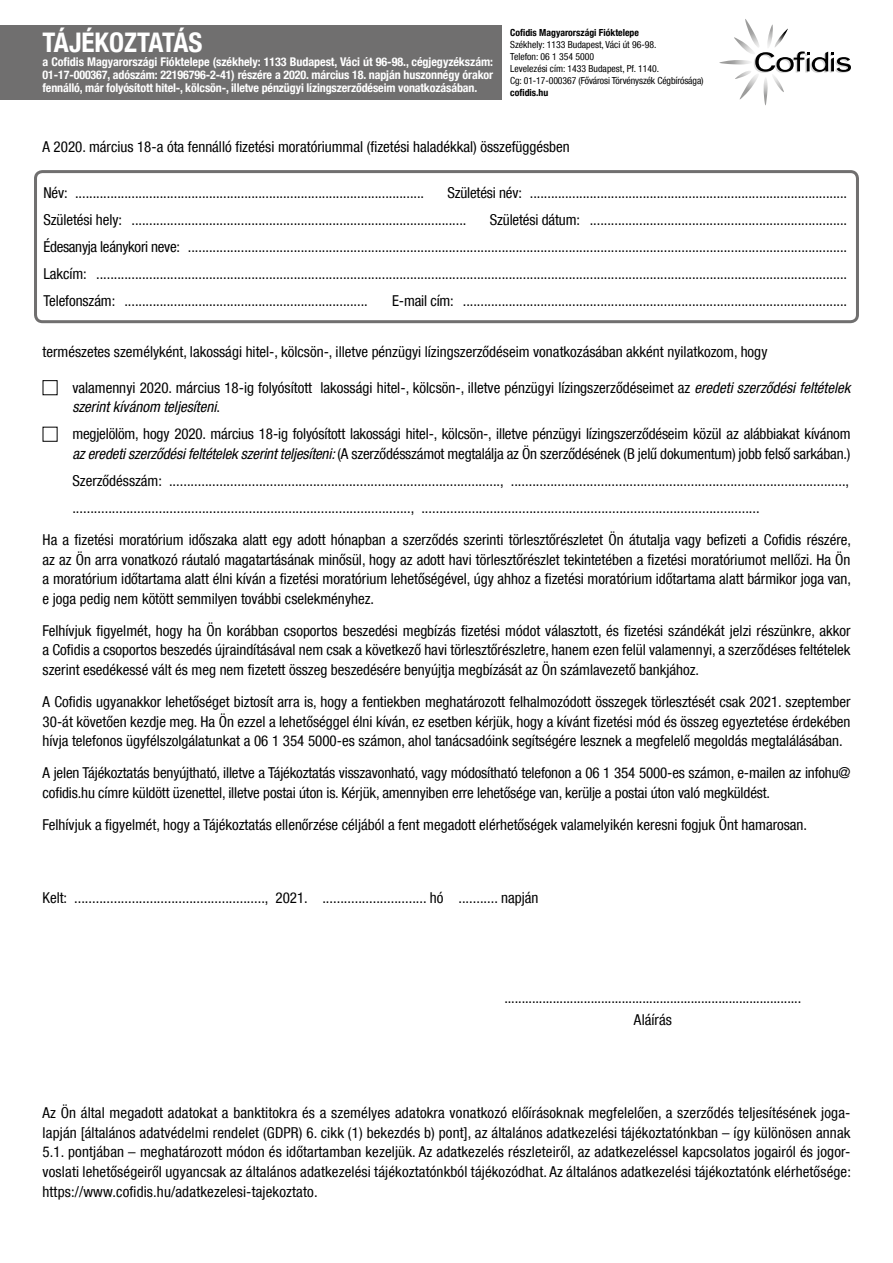
<style>
.page{position:relative;width:893px;height:1263px;background:#fff}
.page>*{position:absolute;margin:0;border:0;box-sizing:border-box;transform-origin:0 0}
.t1{font:700 condensed 27px "Helvetica Neue LT Com";color:#fff}
.t2{font:condensed 15px/19.5px "Helvetica Neue LT Com";color:#000;text-align:justify}
.t3{font:700 condensed 12px/12.8px "Helvetica Neue LT Com";letter-spacing:-.01em;color:#fff;text-align:justify}
.t4{font:condensed 9.75px/12px "Helvetica Neue LT Com";color:#000}
.t5{font:700 condensed 9.75px "Helvetica Neue LT Com";color:#000}
.s1{font-style:italic}
</style>
<div class="page">
<div style="left:43px;top:380px;width:15px;height:15px;border:1px solid #000"></div>
<div style="left:43px;top:427px;width:15px;height:15px;border:1px solid #000"></div>
<div style="left:34px;top:170px;width:825px;height:153px;border:3px solid #706f6f;border-radius:7px"></div>
<svg style="left:719px;top:19px;width:132px;height:86px"></svg>
<div style="left:0;top:25px;width:502px;height:74px;background:#706f6f"></div>
<h1 class="t1" style="left:43px;top:26px;width:161px">TÁJÉKOZTATÁS</h1>
<p class="t3" style="left:43px;top:56px;width:452px">a Cofidis Magyarországi Fióktelepe (székhely: 1133 Budapest, Váci út 96-98., cégjegyzékszám:<br>01-17-000367, adószám: 22196796-2-41) részére a 2020. március 18. napján huszonnégy órakor fennálló, már folyósított hitel-, kölcsön-, illetve pénzügyi lízingszerződéseim vonatkozásában.</p>
<p class="t5" style="left:510px;top:26px;width:130px">Cofidis Magyarországi Fióktelepe</p>
<p class="t4" style="left:510px;top:38px;width:195px">Székhely: 1133 Budapest, Váci út 96-98.<br>Telefon: 06 1 354 5000<br>Levelezési cím: 1433 Budapest, Pf. 1140.<br>Cg: 01-17-000367 (Fővárosi Törvényszék Cégbírósága)</p>
<p class="t5" style="left:510px;top:86px;width:40px">cofidis.hu</p>
<p class="t2" style="left:43px;top:137px;width:529px">A 2020. március 18-a óta fennálló fizetési moratóriummal (fizetési haladékkal) összefüggésben</p>
<p class="t2" style="left:43px;top:179px;width:805px;line-height:27px;text-indent:404px">Születési név: ..........................................................................................<br>Születési hely: ...............................................................................................</p>
<p class="t2" style="left:43px;top:183px;width:382px">Név: ...................................................................................................</p>
<p class="t2" style="left:43px;top:206px;width:805px;line-height:27px;text-indent:446px">Születési dátum: .........................................................................<br>Édesanyja leánykori neve: ...........................................................................................................................................................................................<br>Lakcím: .....................................................................................................................................................................................................................<br>Telefonszám: .....................................................................</p>
<p class="t2" style="left:392px;top:291px;width:457px">E-mail cím: .............................................................................................................</p>
<p class="t2" style="left:43px;top:342px;width:726px">természetes személyként, lakossági hitel-, kölcsön-, illetve pénzügyi lízingszerződéseim vonatkozásában akként nyilatkozom, hogy</p>
<p class="t2" style="left:72px;top:378px;width:780px">valamennyi 2020. március 18-ig folyósított lakossági hitel-, kölcsön-, illetve pénzügyi lízingszerződéseimet az <span class="s1">eredeti szerződési feltételek szerint kívánom teljesíteni</span>.</p>
<p class="t2" style="left:72px;top:424px;width:780px">megjelölöm, hogy 2020. március 18-ig folyósított lakossági hitel-, kölcsön-, illetve pénzügyi lízingszerződéseim közül az alábbiakat kívánom <span class="s1">az eredeti szerződési feltételek szerint teljesíteni:</span> (A szerződésszámot megtalálja az Ön szerződésének (B jelű dokumentum) jobb felső sarkában.)</p>
<p class="t2" style="left:72px;top:467px;width:778px;line-height:27px">Szerződésszám: ............................................................................................, ............................................................................................., .............................................................................................., ..............................................................................................</p>
<p class="t2" style="left:43px;top:530px;width:810px">Ha a fizetési moratórium időszaka alatt egy adott hónapban a szerződés szerinti törlesztőrészletet Ön átutalja vagy befizeti a Cofidis részére, az az Ön arra vonatkozó ráutaló magatartásának minősül, hogy az adott havi törlesztőrészlet tekintetében a fizetési moratóriumot mellőzi. Ha Ön a moratórium időtartama alatt élni kíván a fizetési moratórium lehetőségével, úgy ahhoz a fizetési moratórium időtartama alatt bármikor joga van, e joga pedig nem kötött semmilyen további cselekményhez.</p>
<p class="t2" style="left:43px;top:621px;width:809px">Felhívjuk figyelmét, hogy ha Ön korábban csoportos beszedési megbízás fizetési módot választott, és fizetési szándékát jelzi részünkre, akkor a Cofidis a csoportos beszedés újraindításával nem csak a következő havi törlesztőrészletre, hanem ezen felül valamennyi, a szerződéses feltételek szerint esedékessé vált és meg nem fizetett összeg beszedésére benyújtja megbízását az Ön számlavezető bankjához.</p>
<p class="t2" style="left:43px;top:692px;width:809px">A Cofidis ugyanakkor lehetőséget biztosít arra is, hogy a fentiekben meghatározott felhalmozódott összegek törlesztését csak 2021. szeptember 30-át követően kezdje meg. Ha Ön ezzel a lehetőséggel élni kíván, ez esetben kérjük, hogy a kívánt fizetési mód és összeg egyeztetése érdekében hívja telefonos ügyfélszolgálatunkat a 06 1 354 5000-es számon, ahol tanácsadóink segítségére lesznek a megfelelő megoldás megtalálásában.</p>
<p class="t2" style="left:43px;top:763px;width:809px">A jelen Tájékoztatás benyújtható, illetve a Tájékoztatás visszavonható, vagy módosítható telefonon a 06 1 354 5000-es számon, e-mailen az infohu@ cofidis.hu címre küldött üzenettel, illetve postai úton is. Kérjük, amennyiben erre lehetősége van, kerülje a postai úton való megküldést.</p>
<p class="t2" style="left:43px;top:815px;width:766px">Felhívjuk a figyelmét, hogy a Tájékoztatás ellenőrzése céljából a fent megadott elérhetőségek valamelyikén keresni fogjuk Önt hamarosan.</p>
<p class="t2" style="left:43px;top:887px;width:497px">Kelt: ....................................................., 2021. ............................. hó ........... napján</p>
<p class="t2" style="left:504px;top:986px;width:298px;line-height:22.2px;text-align:center">......................................................................................<br>Aláírás</p>
<p class="t2" style="left:43px;top:1103px;width:810px">Az Ön által megadott adatokat a banktitokra és a személyes adatokra vonatkozó előírásoknak megfelelően, a szerződés teljesítésének joga&shy;lapján [általános adatvédelmi rendelet (GDPR) 6. cikk (1) bekezdés b) pont], az általános adatkezelési tájékoztatónkban – így különösen annak 5.1. pontjában – meghatározott módon és időtartamban kezeljük. Az adatkezelés részleteiről, az adatkezeléssel kapcsolatos jogairól és jogor&shy;voslati lehetőségeiről ugyancsak az általános adatkezelési tájékoztatónkból tájékozódhat. Az általános adatkezelési tájékoztatónk elérhetősége: https://www.cofidis.hu/adatkezelesi-tajekoztato.</p>
</div>
